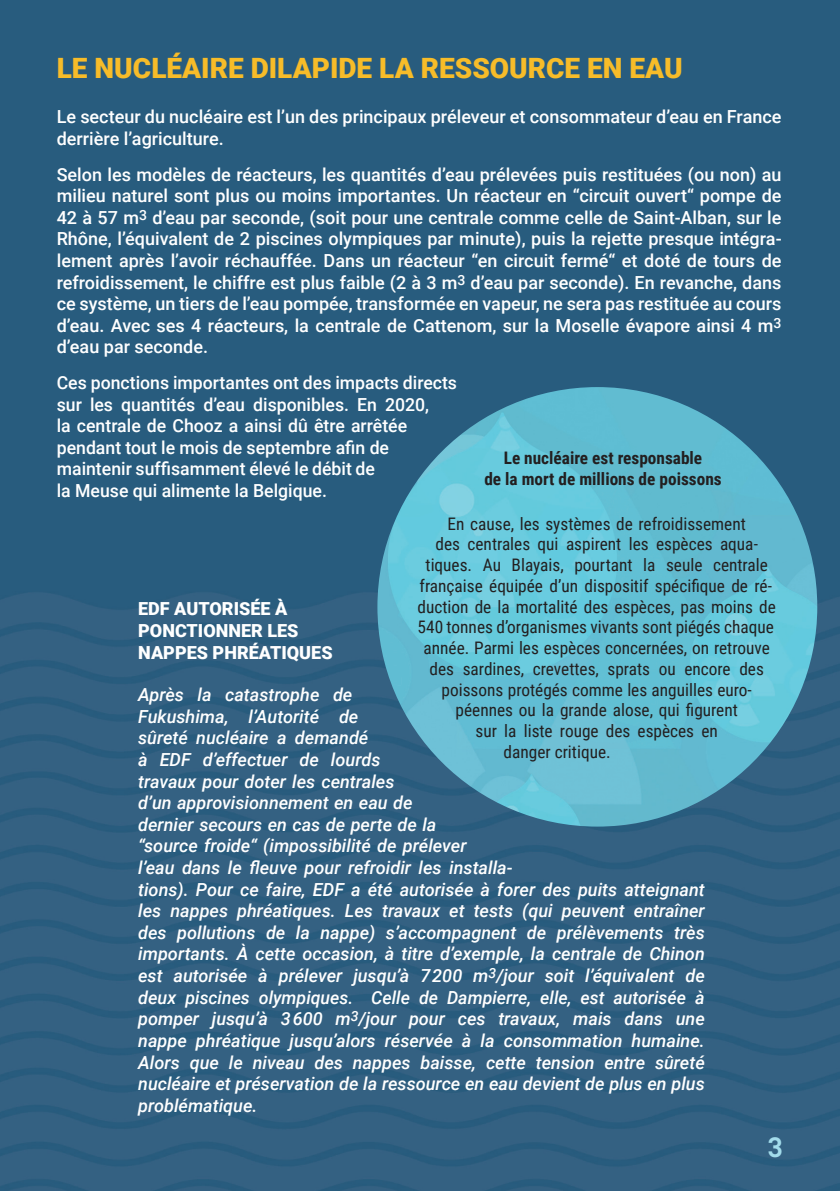
<style>
.page{position:relative;width:840px;height:1191px;background:#fff}
.page>*{position:absolute;margin:0;border:0;box-sizing:border-box;transform-origin:0 0}
.t1{font:900 28px "Roboto";color:#f7bc29}
.t2{font:700 28px "Akkurat Yu";color:#a3dceb}
.t3{font:500 18px/21.6px "Roboto";color:#fff}
.t4{font:italic 500 18px/21.6px "Roboto";color:#fff}
.t5{font:900 18px/22px "Roboto";color:#fff}
.t6{font:17.2px "Roboto Condensed";color:#231f20}
.t7{font:700 17.2px/20.8px "Roboto Condensed";color:#231f20;text-align:center}
</style>
<div class="page">
<div style="left:0;top:0;width:839px;height:578px;background:#285c7e"></div>
<img style="left:0;top:578px;width:839px;height:613px">
<img style="left:377px;top:387px;width:439px;height:439px;border-radius:220px">
<h1 class="t1" style="left:57px;top:48px;width:627px">LE NUCLÉAIRE DILAPIDE LA RESSOURCE EN EAU</h1>
<p class="t3" style="left:57px;top:105px;width:725px">Le secteur du nucléaire est l’un des principaux préleveur et consommateur d’eau en France derrière l’agriculture.</p>
<p class="t3" style="left:57px;top:163px;width:726px;text-align:justify">Selon les modèles de réacteurs, les quantités d’eau prélevées puis restituées (ou non) au milieu naturel sont plus ou moins importantes. Un réacteur en “circuit ouvert“ pompe de 42 à 57 m<sup>3</sup> d’eau par seconde, (soit pour une centrale comme celle de Saint-Alban, sur le Rhône, l’équivalent de 2 piscines olympiques par minute), puis la rejette presque intégra&shy;lement après l’avoir réchauffée. Dans un réacteur “en circuit fermé“ et doté de tours de refroidissement, le chiffre est plus faible (2 à 3 m<sup>3</sup> d’eau par seconde). En revanche, dans ce système, un tiers de l’eau pompée, transformée en vapeur, ne sera pas restituée au cours d’eau. Avec ses 4 réacteurs, la centrale de Cattenom, sur la Moselle évapore ainsi 4 m<sup>3 </sup>d’eau par seconde.</p>
<p class="t3" style="left:57px;top:371px;width:401px">Ces ponctions importantes ont des impacts directs sur les quantités d’eau disponibles. En 2020,<br>la centrale de Chooz a ainsi dû être arrêtée pendant tout le mois de septembre afin de maintenir suffisamment élevé le débit de<br>la Meuse qui alimente la Belgique.</p>
<p class="t7" style="left:484px;top:447px;width:239px">Le nucléaire est responsable<br>de la mort de millions de poissons</p>
<p class="t6" style="left:447px;top:511px;width:299px">En cause, les systèmes de refroidissement</p>
<p class="t6" style="left:435px;top:532px;width:323px">des centrales qui aspirent les espèces aqua-</p>
<p class="t6" style="left:425px;top:553px;width:343px">tiques. Au Blayais, pourtant la seule centrale</p>
<p class="t6" style="left:419px;top:573px;width:353px">française équipée d’un dispositif spécifique de ré-</p>
<p class="t6" style="left:417px;top:594px;width:359px">duction de la mortalité des espèces, pas moins de</p>
<p class="t6" style="left:417px;top:615px;width:357px">540 tonnes d’organismes vivants sont piégés chaque</p>
<p class="t6" style="left:423px;top:636px;width:347px">année. Parmi les espèces concernées, on retrouve</p>
<p class="t6" style="left:429px;top:656px;width:335px">des sardines, crevettes, sprats ou encore des</p>
<p class="t6" style="left:441px;top:677px;width:312px">poissons protégés comme les anguilles euro-</p>
<p class="t6" style="left:455px;top:698px;width:283px">péennes ou la grande alose, qui figurent</p>
<p class="t6" style="left:475px;top:719px;width:243px">sur la liste rouge des espèces en</p>
<p class="t6" style="left:503px;top:739px;width:108px">danger critique.</p>
<p class="t5" style="left:138px;top:596px;width:196px">EDF AUTORISÉE À<br>PONCTIONNER LES<br>NAPPES PHRÉATIQUES</p>
<p class="t4" style="left:138px;top:683px;width:568px">Après la catastrophe de<br>Fukushima, l’Autorité de<br>sûreté nucléaire a demandé<br>à EDF d’effectuer de lourds<br>travaux pour doter les centrales<br>d’un approvisionnement en eau de<br>dernier secours en cas de perte de la<br>“source froide“ (impossibilité de prélever<br>l’eau dans le fleuve pour refroidir les installa-<br>tions). Pour ce faire, EDF a été autorisée à forer des puits atteignant les nappes phréatiques. Les travaux et tests (qui peuvent entraîner des pollutions de la nappe) s’accompagnent de prélèvements très importants. À cette occasion, à titre d’exemple, la centrale de Chinon est autorisée à prélever jusqu’à 7 200 m<sup>3</sup>/jour soit l’équivalent de deux piscines olympiques. Celle de Dampierre, elle, est autorisée à pomper jusqu’à 3 600 m<sup>3</sup>/jour pour ces travaux, mais dans une nappe phréatique jusqu’alors réservée à la consommation humaine.<br>Alors que le niveau des nappes baisse, cette tension entre sûreté nucléaire et préservation de la ressource en eau devient de plus en plus problématique.</p>
<h1 class="t2" style="left:767px;top:1129px;width:17px">3</h1>
</div>
